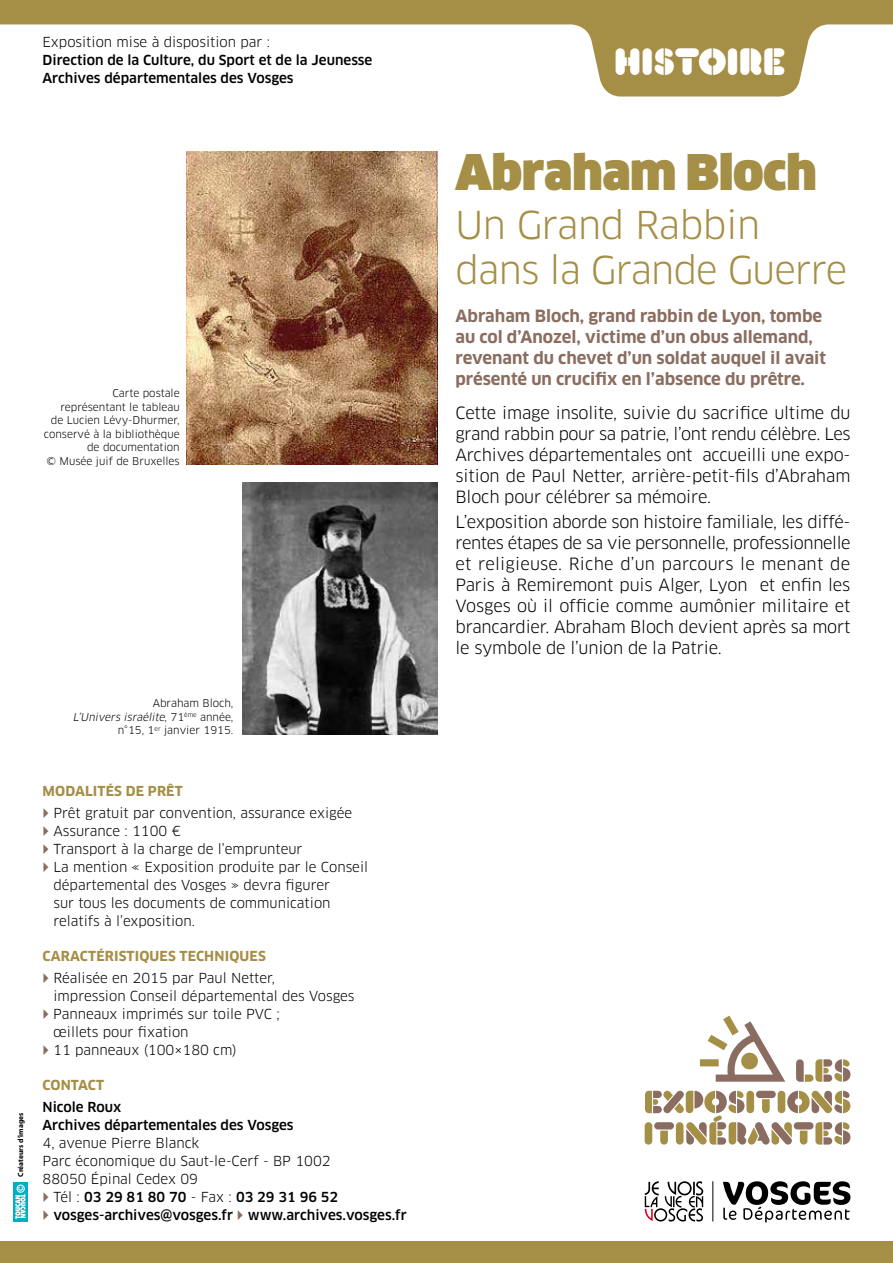
<style>
.page{position:relative;width:893px;height:1263px;background:#fff}
.page>*{position:absolute;margin:0;border:0;box-sizing:border-box;transform-origin:0 0}
.t1{font:900 48px "Clan OT";letter-spacing:-.01em;color:#a58e46}
.t2{font:37.5px/45px "Clan OT";letter-spacing:-.02em;color:#a58e46}
.t3{font:37.5px "Kada";color:#fff}
.t4{font:16.5px/21px "Clan OT";letter-spacing:-.01em;color:#000;text-align:justify}
.t5{font:700 16.5px/21px "Clan OT";color:#8a6d60}
.t6{font:13.5px/18px "Clan OT";color:#000}
.t7{font:500 13.5px/18px "Clan OT";color:#000}
.t8{font:700 13.5px "Clan OT";letter-spacing:.01em;color:#a58e46}
.t9{font:10.5px/13.5px "Clan OT";color:#000;text-align:right}
.t10{font:700 7.5px "Myriad Pro";color:#000}
.s1{font-style:italic}
.s2{font-weight:400}
</style>
<div class="page">
<svg style="left:0;top:0;width:893px;height:97px"></svg>
<hr style="left:712px;top:1181px;width:1px;height:40px;background:#000">
<svg style="left:645px;top:1181px;width:58px;height:40px"></svg>
<svg style="left:723px;top:1181px;width:127px;height:41px"></svg>
<div style="left:0;top:1242px;width:893px;height:21px;background:#a58e46"></div>
<div style="left:700px;top:1059px;width:19px;height:7px;background:#a58e46"></div>
<svg style="left:708px;top:1016px;width:77px;height:66px"></svg>
<svg style="left:796px;top:1059px;width:54px;height:23px"></svg>
<svg style="left:645px;top:1091px;width:205px;height:53px"></svg>
<div style="left:13px;top:1182px;width:15px;height:39px;background:#00aec7"></div>
<svg style="left:15px;top:1184px;width:11px;height:35px"></svg>
<img style="left:187px;top:152px;width:250px;height:313px">
<img style="left:242px;top:483px;width:195px;height:251px">
<p class="t6" style="left:43px;top:33px;width:229px">Exposition mise à disposition par :</p>
<p class="t7" style="left:43px;top:51px;width:331px">Direction de la Culture, du Sport et de la Jeunesse<br>Archives départementales des Vosges</p>
<p class="t9" style="left:44px;top:386px;width:137px">Carte postale<br>représentant le tableau<br>de Lucien Lévy-Dhurmer, conservé à la bibliothèque de documentation<br>© Musée juif de Bruxelles</p>
<p class="t9" style="left:73px;top:696px;width:162px">Abraham Bloch,<br><span class="s1">L’Univers israélite,</span> 7 1 <sup>è</sup> <sup>m</sup> <sup>e</sup> a n n é e , n°15, 1<sup>er</sup> janvier 1915.</p>
<p class="t10" style="left:16px;top:1177px;width:65px;rotate:-90deg">Créateurs d’images</p>
<p class="t8" style="left:43px;top:783px;width:142px">Modalités de prêt</p>
<p class="t6" style="left:53px;top:804px;width:316px">Prêt gratuit par convention, assurance exigée Assurance : 1100 €<br>Transport à la charge de l’emprunteur<br>La mention « Exposition produite par le Conseil départemental des Vosges » devra figurer<br>sur tous les documents de communication relatifs à l’exposition.</p>
<p class="t8" style="left:43px;top:948px;width:225px">Caractéristiques techniques</p>
<p class="t6" style="left:53px;top:969px;width:303px">Réalisée en 2015 par Paul Netter,<br>impression Conseil départemental des Vosges<br>Panneaux imprimés sur toile PVC ;<br>œillets pour fixation<br>11 panneaux (100×180 cm)</p>
<p class="t8" style="left:43px;top:1077px;width:63px">Contact</p>
<p class="t7" style="left:43px;top:1098px;width:252px">Nicole Roux<br>Archives départementales des Vosges</p>
<p class="t6" style="left:43px;top:1134px;width:290px">4, avenue Pierre Blanck<br>Parc économique du Saut-le-Cerf - BP 1002<br>88050 Épinal Cedex 09</p>
<p class="t7" style="left:53px;top:1188px;width:355px"><span class="s2">Tél :</span> 03 29 81 80 70 <span class="s2">- Fax :</span> 03 29 31 96 52 vosges-archives@vosges.fr www.archives.vosges.fr</p>
<h2 class="t3" style="left:614px;top:39px;width:173px">HISTOIRE</h2>
<h1 class="t1" style="left:455px;top:145px;width:363px">Abraham Bloch</h1>
<h2 class="t2" style="left:455px;top:203px;width:393px">Un Grand Rabbin dans la Grande Guerre</h2>
<p class="t5" style="left:455px;top:306px;width:372px">Abraham Bloch, grand rabbin de Lyon, tombe au col d’Anozel, victime d’un obus allemand, revenant du chevet d’un soldat auquel il avait présenté un crucifix en l’absence du prêtre.</p>
<p class="t4" style="left:455px;top:403px;width:397px">Cette image insolite, suivie du sacrifice ultime du grand rabbin pour sa patrie, l’ont rendu célèbre. Les Archives départementales ont accueilli une expo&shy;sition de Paul Netter, arrière-petit-fils d’Abraham Bloch pour célébrer sa mémoire.</p>
<p class="t4" style="left:455px;top:512px;width:397px">L’exposition aborde son histoire familiale, les diffé&shy;rentes étapes de sa vie personnelle, professionnelle et religieuse. Riche d’un parcours le menant de Paris à Remiremont puis Alger, Lyon et enfin les Vosges où il officie comme aumônier militaire et brancardier. Abraham Bloch devient après sa mort le symbole de l’union de la Patrie.</p>
</div>
